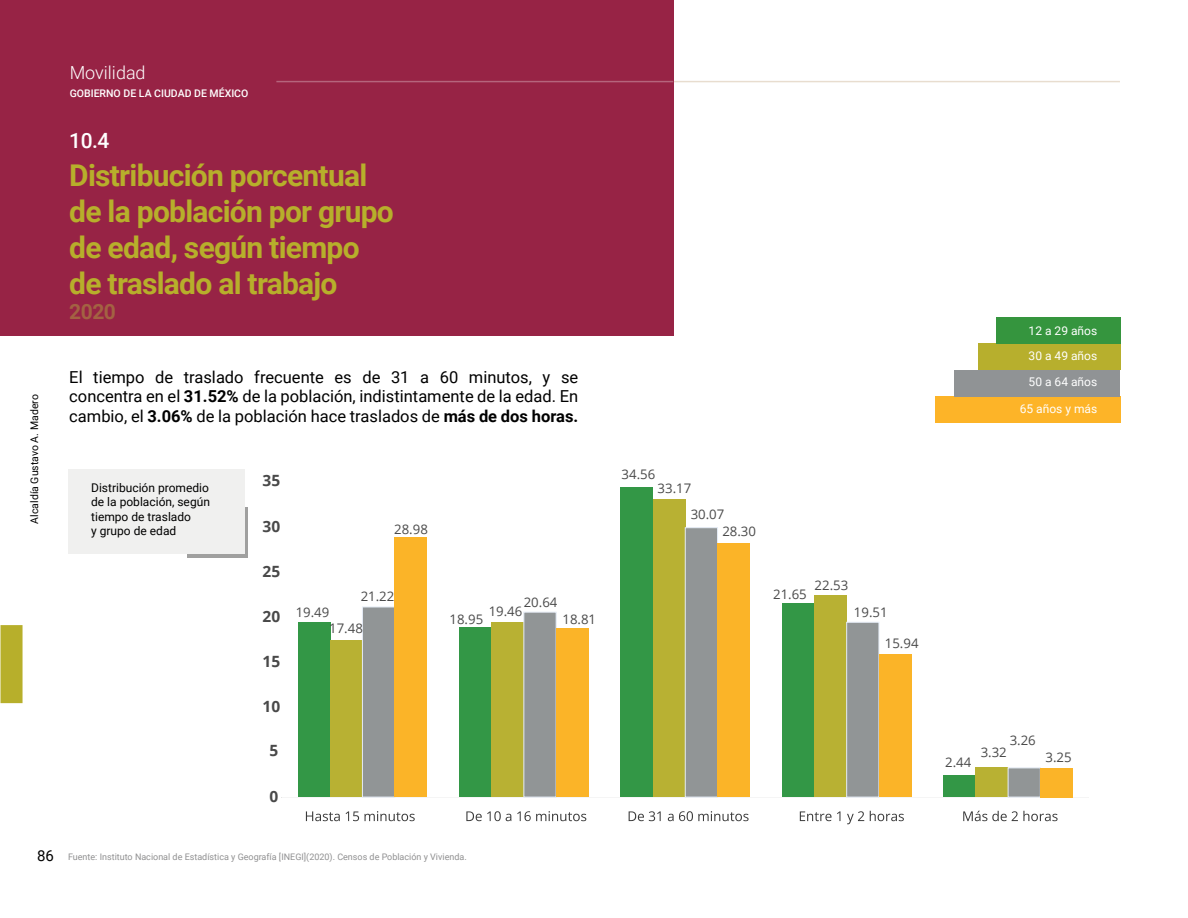
<style>
.page{position:relative;width:1188px;height:918px;background:#fff}
.page>*{position:absolute;margin:0;border:0;box-sizing:border-box;transform-origin:0 0}
.t1{font:700 30px/36px "Roboto";letter-spacing:-.025em;color:#b7af2b}
.t2{font:500 21px "Roboto";color:#fff}
.t3{font:700 21px "Roboto";color:#a36242}
.t4{font:300 18px "Roboto";color:#fff}
.t5{font:16.5px/19.8px "Roboto";color:#000;text-align:justify}
.t6{font:700 15.45px "Open Sans";color:#494949}
.t7{font:15px "Roboto";color:#000}
.t8{font:13.2px/16.5px "Open Sans";color:#494949}
.t9{font:12px/14.4px "Roboto";color:#000}
.t10{font:12px/25.5px "Roboto";color:#fff;text-align:justify}
.t11{font:500 10.5px "Roboto";color:#fff}
.t12{font:10.5px "Roboto";color:#000}
.t13{font:9px "Roboto";color:#909091}
.s1{font-weight:700}
</style>
<div class="page">
<hr style="left:276px;top:81px;width:844px;height:1px;background:#b38f5e">
<div style="left:1px;top:626px;width:21px;height:76px;background:#b7af2b"></div>
<div style="left:1px;top:625px;width:22px;height:78px;border:2px solid #b7af2b"></div>
<div style="left:0;top:0;width:673px;height:336px;background:#972345"></div>
<div style="left:298px;top:623px;width:32px;height:174px;background:#339746"></div>
<div style="left:459px;top:627px;width:33px;height:170px;background:#339746"></div>
<div style="left:621px;top:487px;width:32px;height:310px;background:#339746"></div>
<div style="left:782px;top:603px;width:32px;height:194px;background:#339746"></div>
<div style="left:944px;top:775px;width:32px;height:22px;background:#339746"></div>
<div style="left:330px;top:640px;width:32px;height:157px;background:#b8b133"></div>
<div style="left:492px;top:623px;width:32px;height:174px;background:#b8b133"></div>
<div style="left:653px;top:500px;width:32px;height:297px;background:#b8b133"></div>
<div style="left:814px;top:595px;width:33px;height:202px;background:#b8b133"></div>
<div style="left:976px;top:767px;width:32px;height:30px;background:#b8b133"></div>
<div style="left:362px;top:607px;width:33px;height:190px;background:#919596;border:1px solid #e5ecf6"></div>
<div style="left:524px;top:612px;width:32px;height:185px;background:#919596"></div>
<div style="left:685px;top:528px;width:33px;height:269px;background:#919596;border:1px solid #e5ecf6"></div>
<div style="left:846px;top:622px;width:33px;height:175px;background:#919596;border:1px solid #e5ecf6"></div>
<div style="left:1008px;top:768px;width:33px;height:29px;background:#919596;border:1px solid #e5ecf6"></div>
<div style="left:395px;top:537px;width:32px;height:260px;background:#fbb428"></div>
<div style="left:556px;top:629px;width:32px;height:168px;background:#fbb428"></div>
<div style="left:718px;top:544px;width:32px;height:253px;background:#fbb428"></div>
<div style="left:879px;top:654px;width:32px;height:143px;background:#fbb428"></div>
<div style="left:1040px;top:768px;width:33px;height:29px;background:#fbb428"></div>
<svg style="left:306px;top:811px;width:34px;height:10px"></svg>
<svg style="left:346px;top:811px;width:13px;height:10px"></svg>
<svg style="left:365px;top:811px;width:50px;height:10px"></svg>
<svg style="left:466px;top:811px;width:45px;height:10px"></svg>
<svg style="left:517px;top:811px;width:69px;height:10px"></svg>
<svg style="left:629px;top:811px;width:32px;height:10px"></svg>
<svg style="left:668px;top:811px;width:81px;height:10px"></svg>
<svg style="left:800px;top:811px;width:40px;height:10px"></svg>
<svg style="left:847px;top:811px;width:17px;height:13px"></svg>
<svg style="left:870px;top:811px;width:34px;height:10px"></svg>
<svg style="left:963px;top:811px;width:95px;height:10px"></svg>
<svg style="left:188px;top:507px;width:60px;height:51px"></svg>
<div style="left:68px;top:469px;width:176px;height:84px;background:#f0f0ef"></div>
<hr style="left:276px;top:81px;width:397px;height:1px;background:#fff">
<div style="left:935px;top:396px;width:185px;height:26px;background:#fdb428"></div>
<div style="left:955px;top:370px;width:165px;height:26px;background:#909395"></div>
<div style="left:978px;top:344px;width:142px;height:26px;background:#b7af2d"></div>
<div style="left:996px;top:318px;width:124px;height:26px;background:#35953e"></div>
<p class="t4" style="left:70px;top:60px;width:77px">Movilidad</p>
<p class="t11" style="left:70px;top:85px;width:180px">GOBIERNO DE LA CIUDAD DE MÉXICO</p>
<p class="t2" style="left:69px;top:126px;width:42px">10.4</p>
<h1 class="t1" style="left:69px;top:156px;width:326px">Distribución porcentual de la población por grupo de edad, según tiempo de traslado al trabajo</h1>
<p class="t3" style="left:69px;top:297px;width:48px">2020</p>
<p class="t12" style="left:27px;top:524px;width:131px;rotate:-90deg">Alcaldía Gustavo A. Madero</p>
<p class="t5" style="left:69px;top:366px;width:510px">El tiempo de traslado frecuente es de 31 a 60 minutos, y se concentra en el <span class="s1">31.52%</span> de la población, indistintamente de la edad. En cambio, el <span class="s1">3.06%</span> de la población hace traslados de <span class="s1">más de dos horas.</span></p>
<p class="t9" style="left:91px;top:480px;width:120px">Distribución promedio de la población, según tiempo de traslado<br>y grupo de edad</p>
<p class="t6" style="left:262px;top:470px;width:19px">35</p>
<p class="t6" style="left:262px;top:516px;width:19px">30</p>
<p class="t6" style="left:262px;top:561px;width:19px">25</p>
<p class="t6" style="left:262px;top:605px;width:19px">20</p>
<p class="t6" style="left:262px;top:650px;width:19px">15</p>
<p class="t6" style="left:262px;top:696px;width:19px">10</p>
<p class="t6" style="left:270px;top:740px;width:10px">5</p>
<p class="t6" style="left:270px;top:786px;width:10px">0</p>
<p class="t8" style="left:394px;top:520px;width:35px">28.98</p>
<p class="t8" style="left:361px;top:587px;width:35px">21.22</p>
<p class="t8" style="left:329px;top:604px;width:35px;text-indent:-34px">19.49<br>17.48</p>
<p class="t8" style="left:524px;top:593px;width:35px">20.64</p>
<p class="t8" style="left:489px;top:602px;width:35px">19.46</p>
<p class="t8" style="left:450px;top:611px;width:35px">18.95</p>
<p class="t8" style="left:562px;top:611px;width:35px">18.81</p>
<p class="t7" style="left:37px;top:845px;width:18px">86</p>
<p class="t13" style="left:68px;top:851px;width:400px">Fuente: Instituto Nacional de Estadística y Geografía [INEGI](2020). Censos de Población y Vivienda.</p>
<p class="t8" style="left:622px;top:466px;width:35px">34.56</p>
<p class="t8" style="left:691px;top:475px;width:35px;line-height:25.7px;text-indent:-33px">33.17<br>30.07</p>
<p class="t8" style="left:722px;top:523px;width:35px">28.30</p>
<p class="t8" style="left:773px;top:586px;width:35px">21.65</p>
<p class="t8" style="left:815px;top:577px;width:35px">22.53</p>
<p class="t8" style="left:854px;top:603px;width:35px">19.51</p>
<p class="t8" style="left:885px;top:635px;width:35px">15.94</p>
<p class="t10" style="left:1029px;top:318px;width:70px">12 a 29 años 30 a 49 años 50 a 64 años</p>
<p class="t10" style="left:1020px;top:395px;width:79px">65 años y más</p>
<p class="t8" style="left:945px;top:754px;width:28px">2.44</p>
<p class="t8" style="left:1010px;top:732px;width:28px">3.26</p>
<p class="t8" style="left:981px;top:744px;width:28px">3.32</p>
<p class="t8" style="left:1046px;top:749px;width:28px">3.25</p>
</div>
